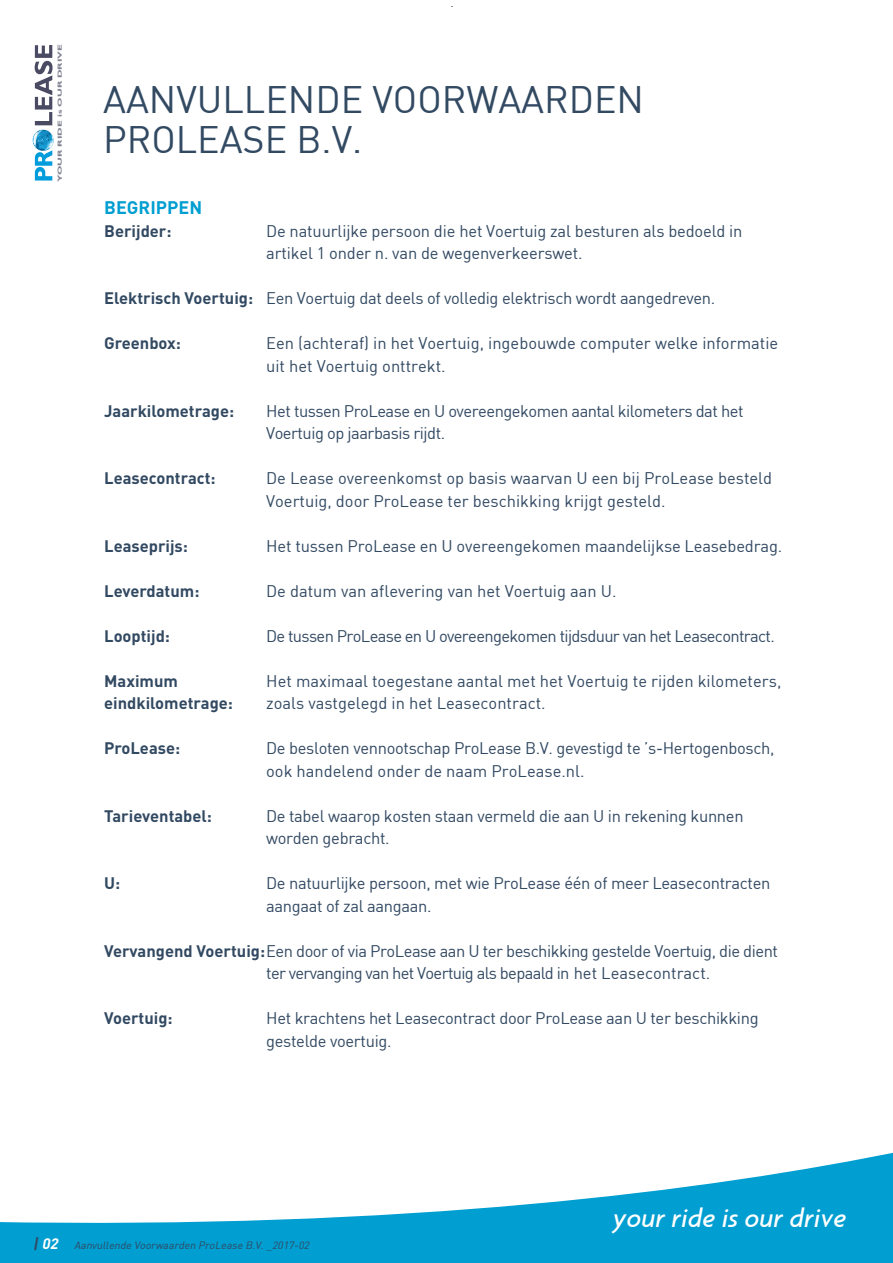
<style>
.page{position:relative;width:893px;height:1263px;background:#fff}
.page>*{position:absolute;margin:0;border:0;box-sizing:border-box;transform-origin:0 0}
.t1{font:37.5px/40.5px "DIN";color:#324962}
.t2{font:italic 500 27.9px "Agenda";color:#fff}
.t3{font:700 18px "DIN";color:#009ed1}
.t4{font:16.5px/22.5px "DIN";letter-spacing:-.02em;color:#324962}
.t5{font:16.5px/22.5px "DIN";color:#324962}
.t6{font:700 16.5px "DIN";color:#324962}
.t7{font:16.5px "DIN";letter-spacing:-.04em;color:#324962}
.t8{font:italic 10.5px "DIN";color:#324962}
.t9{font:700 6px "Gill Sans";color:#808191;scale:1.81 1}
.s1{font-weight:700}
.s2{font-weight:700;font-size:15px}
.s3{font-weight:700;font-size:15px;color:#fff}
</style>
<div class="page">
<svg style="left:35px;top:150px;width:17px;height:31px"></svg>
<svg style="left:35px;top:45px;width:18px;height:89px"></svg>
<svg style="left:0;top:1152px;width:893px;height:111px;fill:#009ed1"></svg>
<p class="t9" style="left:56px;top:182px;width:78px;rotate:-90deg">YOUR RIDE is OUR DRIVE</p>
<h1 class="t1" style="left:103px;top:78px;width:542px">AANVULLENDE VOORWAARDEN<br>PROLEASE B.V.</h1>
<p class="t3" style="left:104px;top:196px;width:99px">BEGRIPPEN</p>
<p class="t6" style="left:104px;top:220px;width:69px">Berijder:</p>
<p class="t4" style="left:266px;top:219px;width:478px">De natuurlijke persoon die het Voertuig zal besturen als bedoeld in artikel 1 onder n. van de wegenverkeerswet.</p>
<p class="t4" style="left:104px;top:287px;width:613px"><span class="s1">Elektrisch Voertuig:</span> Een Voertuig dat deels of volledig elektrisch wordt aangedreven.</p>
<p class="t6" style="left:104px;top:332px;width:78px">Greenbox:</p>
<p class="t5" style="left:266px;top:332px;width:514px">Een (achteraf) in het Voertuig, ingebouwde computer welke informatie uit het Voertuig onttrekt.</p>
<p class="t6" style="left:104px;top:400px;width:132px">Jaarkilometrage:</p>
<p class="t4" style="left:266px;top:399px;width:479px">Het tussen ProLease en U overeengekomen aantal kilometers dat het<br>Voertuig op jaarbasis rijdt.</p>
<p class="t6" style="left:104px;top:467px;width:113px">Leasecontract:</p>
<p class="t5" style="left:266px;top:467px;width:507px">De Lease overeenkomst op basis waarvan U een bij ProLease besteld<br>Voertuig, door ProLease ter beschikking krijgt gesteld.</p>
<p class="t6" style="left:104px;top:535px;width:85px">Leaseprijs:</p>
<p class="t4" style="left:266px;top:534px;width:518px">Het tussen ProLease en U overeengekomen maandelijkse Leasebedrag.</p>
<p class="t6" style="left:104px;top:580px;width:97px">Leverdatum:</p>
<p class="t5" style="left:266px;top:579px;width:352px">De datum van aflevering van het Voertuig aan U.</p>
<p class="t6" style="left:104px;top:625px;width:67px">Looptijd:</p>
<p class="t7" style="left:266px;top:625px;width:510px">De tussen ProLease en U overeengekomen tijdsduur van het Leasecontract.</p>
<p class="t6" style="left:104px;top:670px;width:75px">Maximum</p>
<p class="t5" style="left:266px;top:669px;width:517px">Het maximaal toegestane aantal met het Voertuig te rijden kilometers,</p>
<p class="t6" style="left:104px;top:692px;width:130px">eindkilometrage:</p>
<p class="t5" style="left:266px;top:692px;width:281px">zoals vastgelegd in het Leasecontract.</p>
<p class="t6" style="left:104px;top:737px;width:78px">ProLease:</p>
<p class="t4" style="left:266px;top:737px;width:510px">De besloten vennootschap ProLease B.V. gevestigd te ’s-Hertogenbosch, ook handelend onder de naam ProLease.nl.</p>
<p class="t6" style="left:104px;top:805px;width:109px">Tarieventabel:</p>
<p class="t4" style="left:266px;top:804px;width:479px">De tabel waarop kosten staan vermeld die aan U in rekening kunnen worden gebracht.</p>
<p class="t6" style="left:104px;top:872px;width:18px">U:</p>
<p class="t4" style="left:266px;top:872px;width:506px">De natuurlijke persoon, met wie ProLease één of meer Leasecontracten aangaat of zal aangaan.</p>
<p class="t4" style="left:266px;top:939px;width:513px;text-indent:-162px"><span class="s1">Vervangend Voertuig:</span>Een door of via ProLease aan U ter beschikking gestelde Voertuig, die dient ter vervanging van het Voertuig als bepaald in het Leasecontract.</p>
<p class="t6" style="left:104px;top:1007px;width:70px">Voertuig:</p>
<p class="t4" style="left:266px;top:1007px;width:494px">Het krachtens het Leasecontract door ProLease aan U ter beschikking gestelde voertuig.</p>
<p class="t8" style="left:33px;top:1238px;width:280px"><span class="s2">|</span><span class="s3">02</span> Aanvullende Voorwaarden ProLease B.V._2017-02</p>
<h2 class="t2" style="left:613px;top:1211px;width:235px">your ride is our drive</h2>
</div>
